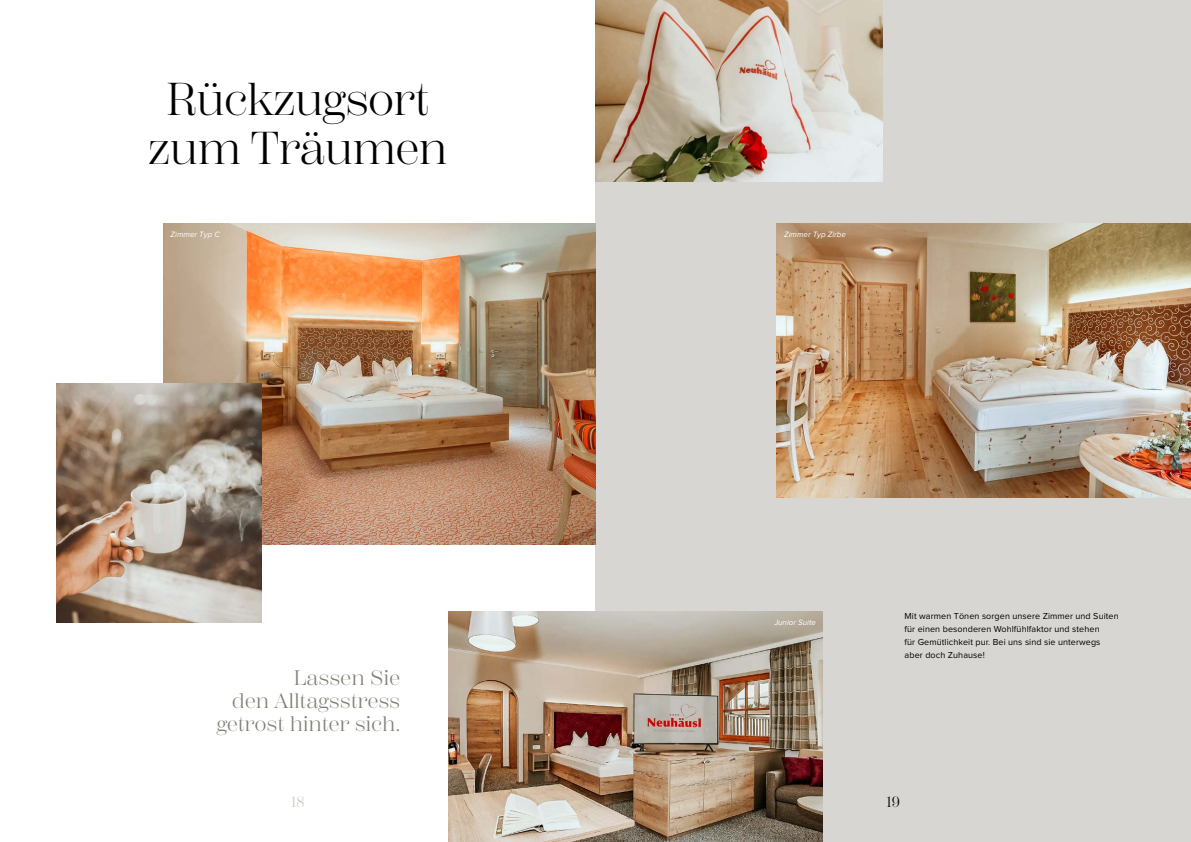
<style>
.page{position:relative;width:1191px;height:842px;background:#fff}
.page>*{position:absolute;margin:0;border:0;box-sizing:border-box;transform-origin:0 0}
.t1{font:46px/49px "Scotch Display";color:#000;text-align:center}
.t2{font:21px/23px "Scotch Display";letter-spacing:.02em;color:#837e74;text-align:right}
.t3{font:15px "Scotch Display";color:#ccc9c4}
.t4{font:15px "Scotch Display";color:#000}
.t5{font:9px/13px "Proxima Nova";letter-spacing:.01em;color:#000}
.t6{font:italic 8px "Proxima Nova";color:#fff}
</style>
<div class="page">
<div style="left:595px;top:0;width:596px;height:842px;background:#d8d6d2"></div>
<img style="left:163px;top:224px;width:432px;height:320px">
<img style="left:57px;top:383px;width:204px;height:239px">
<img style="left:449px;top:611px;width:374px;height:231px">
<img style="left:777px;top:224px;width:414px;height:274px">
<img style="left:595px;top:0;width:288px;height:182px">
<h1 class="t1" style="left:148px;top:75px;width:300px">Rückzugsort zum Träumen</h1>
<p class="t6" style="left:171px;top:231px;width:51px">Zimmer Typ C</p>
<p class="t6" style="left:784px;top:231px;width:63px">Zimmer Typ Zirbe</p>
<h2 class="t2" style="left:217px;top:666px;width:185px">Lassen Sie<br>den Alltagsstress getrost hinter sich.</h2>
<p class="t6" style="left:774px;top:618px;width:43px">Junior Suite</p>
<p class="t5" style="left:904px;top:609px;width:216px">Mit warmen Tönen sorgen unsere Zimmer und Suiten für einen besonderen Wohlfühlfaktor und stehen<br>für Gemütlichkeit pur. Bei uns sind sie unterwegs aber doch Zuhause!</p>
<h3 class="t3" style="left:291px;top:793px;width:15px">18</h3>
<h3 class="t4" style="left:886px;top:793px;width:15px">19</h3>
</div>
